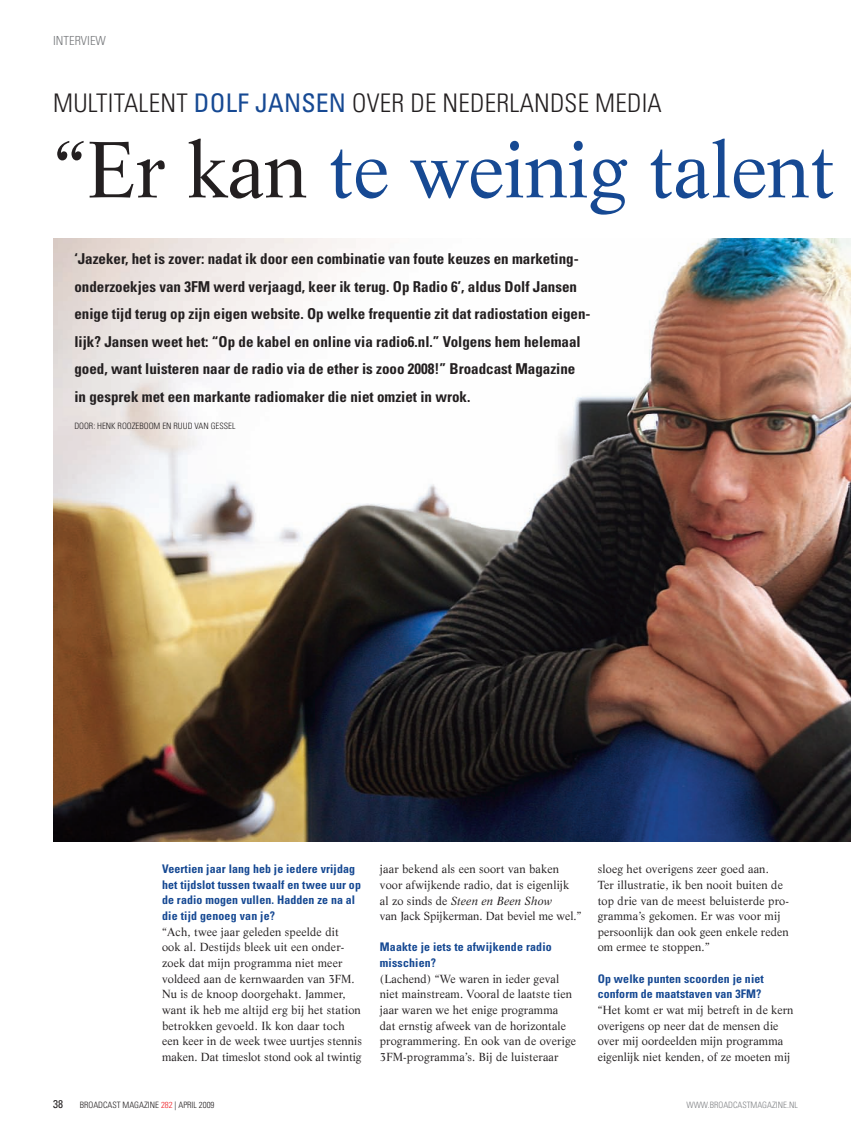
<style>
.page{position:relative;width:851px;height:1134px;background:#fff}
.page>*{position:absolute;margin:0;border:0;box-sizing:border-box;transform-origin:0 0}
.t1{font:77.5px "Life";letter-spacing:-.005em;color:#164993}
.t2{font:300 condensed 25.62px "Univers";letter-spacing:.01em;color:#231f20}
.t3{font:700 condensed 15px/27.5px "Univers";color:#231f20}
.t4{font:300 condensed 12.5px "Univers";color:#76787b}
.t5{font:700 condensed 11.88px/15.6px "Univers";letter-spacing:.01em;color:#164993}
.t6{font:11.5px/15.6px "Life";letter-spacing:.01em;color:#231f20}
.t7{font:condensed 11.25px "Univers";color:#231f20}
.t8{font:300 condensed 8.75px "Univers";color:#231f20}
.t9{font:300 condensed 8.75px "Univers";color:#808285}
.s1{font-weight:400;color:#164993}
.s2{color:#231f20}
.s3{font-style:italic}
.s4{color:#ee1d23}
</style>
<div class="page">
<img style="left:53px;top:238px;width:797px;height:604px">
<p class="t4" style="left:53px;top:33px;width:54px">INTERVIEW</p>
<h2 class="t2" style="left:53px;top:88px;width:610px">MULTITALENT <span class="s1">DOLF JANSEN</span> OVER DE NEDERLANDSE MEDIA</h2>
<h1 class="t1" style="left:53px;top:122px;width:783px"><span class="s2">“Er kan</span> te weinig talent</h1>
<p class="t3" style="left:74px;top:245px;width:516px">‘Jazeker, het is zover: nadat ik door een combinatie van foute keuzes en marketing&shy;onderzoekjes van 3FM werd verjaagd, keer ik terug. Op Radio 6’, aldus Dolf Jansen enige tijd terug op zijn eigen website. Op welke frequentie zit dat radiostation eigen&shy;lijk? Jansen weet het: “Op de kabel en online via radio6.nl.” Volgens hem helemaal goed, want luisteren naar de radio via de ether is zooo 2008!” Broadcast Magazine in gesprek met een markante radiomaker die niet omziet in wrok.</p>
<p class="t8" style="left:74px;top:421px;width:163px">DOOR: HENK ROOZEBOOM EN RUUD VAN GESSEL</p>
<p class="t5" style="left:162px;top:861px;width:200px">Veertien jaar lang heb je iedere vrijdag het tijdslot tussen twaalf en twee uur op de radio mogen vullen. Hadden ze na al die tijd genoeg van je?</p>
<p class="t6" style="left:162px;top:924px;width:201px">“Ach, twee jaar geleden speelde dit<br>ook al. Destijds bleek uit een onder&shy;zoek dat mijn programma niet meer voldeed aan de kernwaarden van 3FM.<br>Nu is de knoop doorgehakt. Jammer, want ik heb me altijd erg bij het station betrokken gevoeld. Ik kon daar toch een keer in de week twee uurtjes stennis maken. Dat timeslot stond ook al twintig</p>
<p class="t6" style="left:380px;top:861px;width:203px">jaar bekend als een soort van baken voor afwijkende radio, dat is eigenlijk<br>al zo sinds de <span class="s3">Steen en Been Show<br></span>van Jack Spijkerman. Dat beviel me wel.”</p>
<p class="t5" style="left:380px;top:939px;width:173px">Maakte je iets te afwijkende radio misschien?</p>
<p class="t6" style="left:380px;top:971px;width:198px">(Lachend) “We waren in ieder geval niet mainstream. Vooral de laatste tien jaar waren we het enige programma dat ernstig afweek van de horizontale programmering. En ook van de overige 3FM-programma’s. Bij de luisteraar</p>
<p class="t6" style="left:597px;top:861px;width:193px">sloeg het overigens zeer goed aan.<br>Ter illustratie, ik ben nooit buiten de top drie van de meest beluisterde pro&shy;gramma’s gekomen. Er was voor mij persoonlijk dan ook geen enkele reden om ermee te stoppen.”</p>
<p class="t5" style="left:597px;top:970px;width:167px">Op welke punten scoorden je niet conform de maatstaven van 3FM?</p>
<p class="t6" style="left:597px;top:1002px;width:197px">“Het komt er wat mij betreft in de kern overigens op neer dat de mensen die over mij oordeelden mijn programma eigenlijk niet kenden, of ze moeten mij</p>
<p class="t7" style="left:53px;top:1096px;width:11px">38</p>
<p class="t8" style="left:80px;top:1099px;width:136px">BROADCAST MAGAZINE <span class="s4">282</span> | APRIL 2009</p>
<p class="t9" style="left:686px;top:1099px;width:113px">WWW.BROADCASTMAGAZINE.NL</p>
</div>
